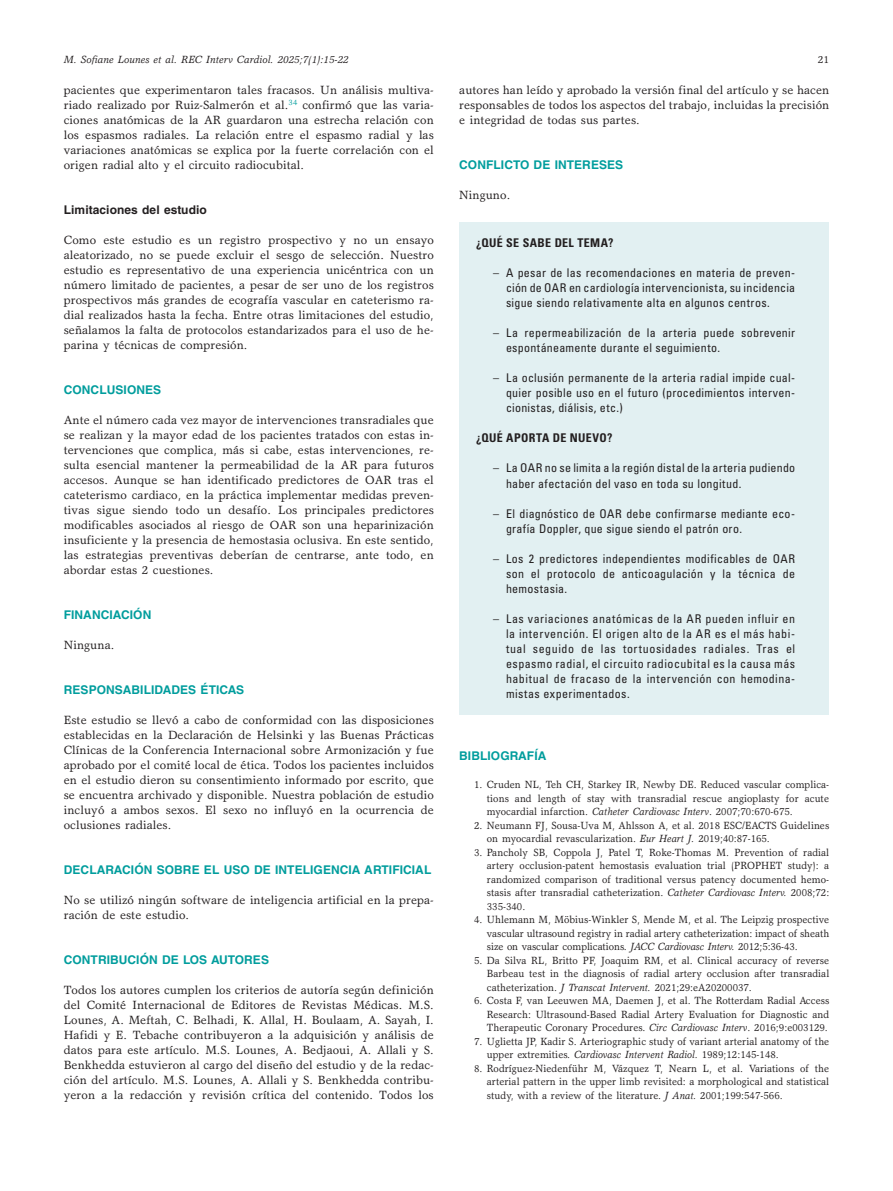
<style>
.page{position:relative;width:893px;height:1191px;background:#fff}
.page>*{position:absolute;margin:0;border:0;box-sizing:border-box;transform-origin:0 0}
.t1{font:12px/15px "Garth Graphic Std";letter-spacing:.005em;color:#231f20;text-align:justify}
.t2{font:condensed 12px/15px "Univers LT Std";letter-spacing:.025em;color:#231f20;text-align:justify}
.t3{font:700 12px "Helvetica LT Std";letter-spacing:.005em;color:#009d9d}
.t4{font:700 condensed 12px "Univers LT Std";letter-spacing:.03em;color:#231f20}
.t5{font:700 12px "Helvetica LT Std";letter-spacing:.005em;color:#231f20}
.t6{font:10.5px/13.5px "Garth Graphic Std";letter-spacing:.005em;color:#231f20;text-align:justify;scale:.95 1}
.t7{font:italic 10.5px "Garth Graphic Std";letter-spacing:.005em;color:#231f20}
.t8{font:10.5px "Garth Graphic Std";letter-spacing:.005em;color:#231f20}
.s1{font-style:italic}
</style>
<div class="page">
<div style="left:459px;top:222px;width:370px;height:492px;background:#e2f0f2"></div>
<p class="t7" style="left:64px;top:53px;width:286px">M. Sofiane Lounes et al. REC Interv Cardiol. 2025;7(1):15-22</p>
<p class="t8" style="left:818px;top:53px;width:13px">21</p>
<p class="t1" style="left:64px;top:82px;width:371px">pacientes que experimentaron tales fracasos. Un análisis multiva&shy;riado realizado por Ruiz-Salmerón et al.<sup>34</sup> confirmó que las varia&shy;ciones anatómicas de la AR guardaron una estrecha relación con los espasmos radiales. La relación entre el espasmo radial y las variaciones anatómicas se explica por la fuerte correlación con el origen radial alto y el circuito radiocubital.</p>
<p class="t5" style="left:64px;top:202px;width:145px">Limitaciones del estudio</p>
<p class="t1" style="left:64px;top:232px;width:372px">Como este estudio es un registro prospectivo y no un ensayo aleatorizado, no se puede excluir el sesgo de selección. Nuestro estudio es representativo de una experiencia unicéntrica con un número limitado de pacientes, a pesar de ser uno de los registros prospectivos más grandes de ecografía vascular en cateterismo ra&shy;dial realizados hasta la fecha. Entre otras limitaciones del estudio, señalamos la falta de protocolos estandarizados para el uso de he&shy;parina y técnicas de compresión.</p>
<p class="t3" style="left:64px;top:382px;width:99px">CONCLUSIONES</p>
<p class="t1" style="left:64px;top:412px;width:372px">Ante el número cada vez mayor de intervenciones transradiales que se realizan y la mayor edad de los pacientes tratados con estas in&shy;tervenciones que complica, más si cabe, estas intervenciones, re&shy;sulta esencial mantener la permeabilidad de la AR para futuros accesos. Aunque se han identificado predictores de OAR tras el cateterismo cardiaco, en la práctica implementar medidas preven&shy;tivas sigue siendo todo un desafío. Los principales predictores modificables asociados al riesgo de OAR son una heparinización insuficiente y la presencia de hemostasia oclusiva. En este sentido, las estrategias preventivas deberían de centrarse, ante todo, en abordar estas 2 cuestiones.</p>
<p class="t3" style="left:64px;top:607px;width:89px">FINANCIACIÓN</p>
<p class="t1" style="left:64px;top:637px;width:52px">Ninguna.</p>
<p class="t3" style="left:64px;top:682px;width:182px">RESPONSABILIDADES ÉTICAS</p>
<p class="t1" style="left:64px;top:712px;width:372px">Este estudio se llevó a cabo de conformidad con las disposiciones establecidas en la Declaración de Helsinki y las Buenas Prácticas Clínicas de la Conferencia Internacional sobre Armonización y fue aprobado por el comité local de ética. Todos los pacientes incluidos en el estudio dieron su consentimiento informado por escrito, que se encuentra archivado y disponible. Nuestra población de estudio incluyó a ambos sexos. El sexo no influyó en la ocurrencia de oclusiones radiales.</p>
<p class="t3" style="left:64px;top:862px;width:369px">DECLARACIÓN SOBRE EL USO DE INTELIGENCIA ARTIFICIAL</p>
<p class="t1" style="left:64px;top:892px;width:371px">No se utilizó ningún software de inteligencia artificial en la prepa&shy;ración de este estudio.</p>
<p class="t3" style="left:64px;top:952px;width:207px">CONTRIBUCIÓN DE LOS AUTORES</p>
<p class="t1" style="left:64px;top:982px;width:372px">Todos los autores cumplen los criterios de autoría según definición del Comité Internacional de Editores de Revistas Médicas. M.S.<br>Lounes, A. Meftah, C. Belhadi, K. Allal, H. Boulaam, A. Sayah, I.<br>Hafidi y E. Tebache contribuyeron a la adquisición y análisis de datos para este artículo. M.S. Lounes, A. Bedjaoui, A. Allali y S.<br>Benkhedda estuvieron al cargo del diseño del estudio y de la redac&shy;ción del artículo. M.S. Lounes, A. Allali y S. Benkhedda contribu&shy;yeron a la redacción y revisión crítica del contenido. Todos los</p>
<p class="t1" style="left:459px;top:82px;width:372px">autores han leído y aprobado la versión final del artículo y se hacen responsables de todos los aspectos del trabajo, incluidas la precisión e integridad de todas sus partes.</p>
<p class="t3" style="left:459px;top:157px;width:165px">CONFLICTO DE INTERESES</p>
<p class="t1" style="left:459px;top:187px;width:52px">Ninguno.</p>
<p class="t4" style="left:476px;top:236px;width:139px">¿QUÉ SE SABE DEL TEMA?</p>
<p class="t2" style="left:506px;top:265px;width:291px;text-indent:-13px">– A pesar de las recomendaciones en materia de preven&shy;ción de OAR en cardiología intervencionista, su incidencia sigue siendo relativamente alta en algunos centros.</p>
<p class="t2" style="left:506px;top:325px;width:291px;text-indent:-13px">– La repermeabilización de la arteria puede sobrevenir espontáneamente durante el seguimiento.</p>
<p class="t2" style="left:506px;top:370px;width:291px;text-indent:-13px">– La oclusión permanente de la arteria radial impide cual&shy;quier posible uso en el futuro (procedimientos interven&shy;cionistas, diálisis, etc.)</p>
<p class="t4" style="left:476px;top:431px;width:138px">¿QUÉ APORTA DE NUEVO?</p>
<p class="t2" style="left:506px;top:460px;width:291px;text-indent:-13px">– La OAR no se limita a la región distal de la arteria pudiendo haber afectación del vaso en toda su longitud.</p>
<p class="t2" style="left:506px;top:505px;width:291px;text-indent:-13px">– El diagnóstico de OAR debe confirmarse mediante eco&shy;grafía Doppler, que sigue siendo el patrón oro.</p>
<p class="t2" style="left:506px;top:550px;width:291px;text-indent:-13px">– Los 2 predictores independientes modificables de OAR son el protocolo de anticoagulación y la técnica de hemostasia.</p>
<p class="t2" style="left:506px;top:610px;width:291px;text-indent:-13px">– Las variaciones anatómicas de la AR pueden influir en la intervención. El origen alto de la AR es el más habi&shy;tual seguido de las tortuosidades radiales. Tras el espasmo radial, el circuito radiocubital es la causa más habitual de fracaso de la intervención con hemodina&shy;mistas experimentados.</p>
<p class="t3" style="left:459px;top:748px;width:89px">BIBLIOGRAFÍA</p>
<p class="t6" style="left:487px;top:778px;width:362px;text-indent:-13px">1. Cruden NL, Teh CH, Starkey IR, Newby DE. Reduced vascular complica&shy;tions and length of stay with transradial rescue angioplasty for acute myocardial infarction. <span class="s1">Catheter Cardiovasc Interv</span>. 2007;70:670-675.</p>
<p class="t6" style="left:487px;top:818px;width:362px;text-indent:-13px">2. Neumann FJ, Sousa-Uva M, Ahlsson A, et al. 2018 ESC/EACTS Guidelines on myocardial revascularization. <span class="s1">Eur Heart J.</span> 2019;40:87-165.</p>
<p class="t6" style="left:487px;top:845px;width:362px;text-indent:-13px">3. Pancholy SB, Coppola J, Patel T, Roke-Thomas M. Prevention of radial artery occlusion-patent hemostasis evaluation trial (PROPHET study): a randomized comparison of traditional versus patency documented hemo&shy;stasis after transradial catheterization. <span class="s1">Catheter Cardiovasc Interv.</span> 2008;72:<br>335-340.</p>
<p class="t6" style="left:487px;top:913px;width:362px;text-indent:-13px">4. Uhlemann M, Möbius-Winkler S, Mende M, et al. The Leipzig prospective vascular ultrasound registry in radial artery catheterization: impact of sheath size on vascular complications. <span class="s1">JACC Cardiovasc Interv.</span> 2012;5:36-43.</p>
<p class="t6" style="left:487px;top:953px;width:362px;text-indent:-13px">5. Da Silva RL, Britto PF, Joaquim RM, et al. Clinical accuracy of reverse Barbeau test in the diagnosis of radial artery occlusion after transradial catheterization. <span class="s1">J Transcat Intervent.</span> 2021;29:eA20200037.</p>
<p class="t6" style="left:487px;top:994px;width:362px;text-indent:-13px">6. Costa F, van Leeuwen MA, Daemen J, et al. The Rotterdam Radial Access Research: Ultrasound-Based Radial Artery Evaluation for Diagnostic and Therapeutic Coronary Procedures. <span class="s1">Circ Cardiovasc Interv</span>. 2016;9:e003129.</p>
<p class="t6" style="left:487px;top:1034px;width:362px;text-indent:-13px">7. Uglietta JP, Kadir S. Arteriographic study of variant arterial anatomy of the upper extremities. <span class="s1">Cardiovasc Intervent Radiol.</span> 1989;12:145-148.</p>
<p class="t6" style="left:487px;top:1061px;width:362px;text-indent:-13px">8. Rodríguez-Niedenführ M, Vázquez T, Nearn L, et al. Variations of the arterial pattern in the upper limb revisited: a morphological and statistical study, with a review of the literature. <span class="s1">J Anat.</span> 2001;199:547-566.</p>
</div>
